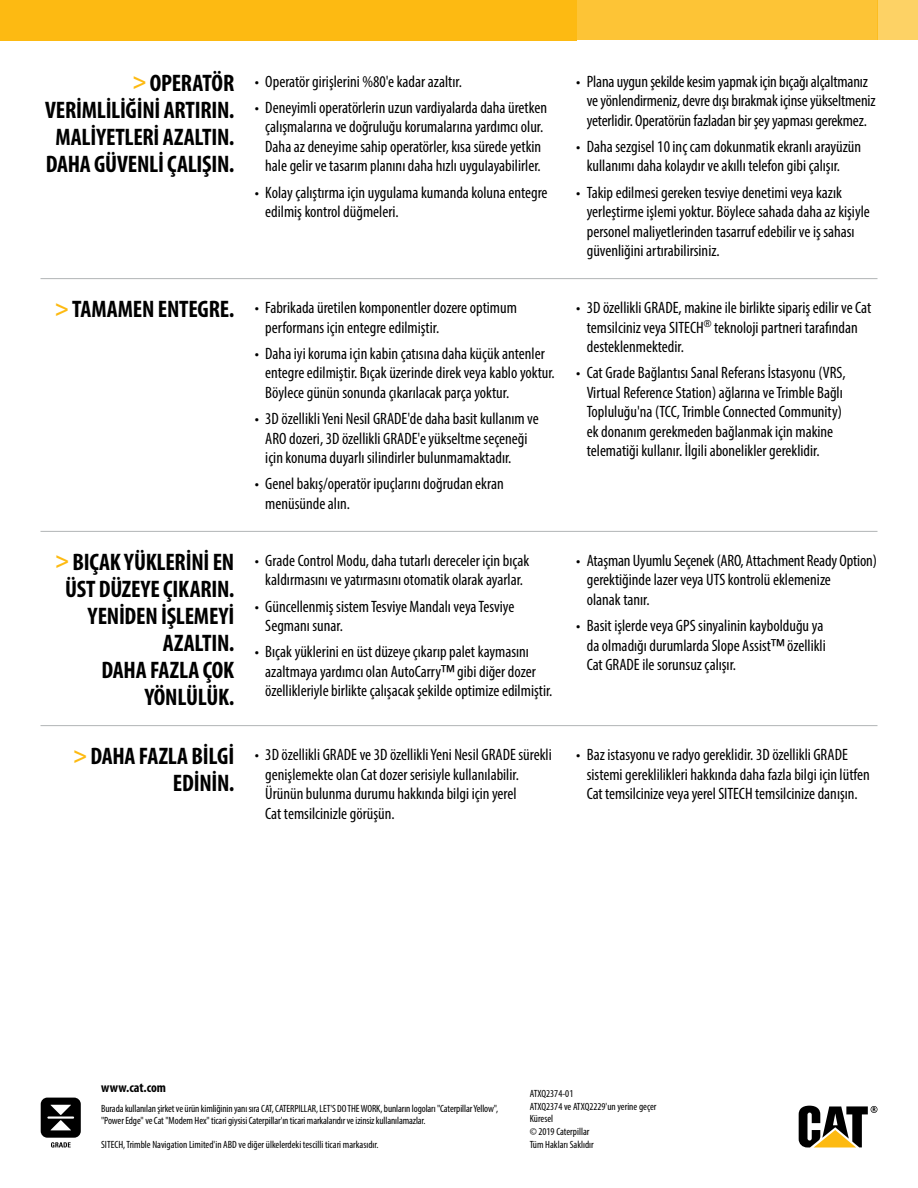
<style>
.page{position:relative;width:918px;height:1188px;background:#fff}
.page>*{position:absolute;margin:0;border:0;box-sizing:border-box;transform-origin:0 0}
.t1{font:700 condensed 24px/27px "Myriad Pro";letter-spacing:-.01em;color:#000;text-align:right}
.t2{font:condensed 16.5px/19.5px "Myriad Pro";color:#000}
.t3{font:700 condensed 13.5px "Myriad Pro";letter-spacing:.01em;color:#000}
.t4{font:condensed 10.5px/12.6px "Myriad Pro";letter-spacing:-.01em;color:#000}
.s1{color:#fdba12}
.s2{font-family:"Univers LT Std"}
</style>
<div class="page">
<hr style="left:40px;top:278px;width:838px;height:1px;background:#b1b4b6">
<hr style="left:40px;top:531px;width:838px;height:1px;background:#b1b4b6">
<hr style="left:40px;top:725px;width:838px;height:1px;background:#b1b4b6">
<div style="left:0;top:0;width:576px;height:40px;background:#fdba12"></div>
<div style="left:576px;top:0;width:301px;height:40px;background:#fdc436"></div>
<div style="left:878px;top:0;width:40px;height:40px;background:#fdd265"></div>
<svg style="left:41px;top:1098px;width:40px;height:50px"></svg>
<svg style="left:799px;top:1106px;width:79px;height:42px"></svg>
<h1 class="t1" style="left:45px;top:69px;width:191px"><span class="s1">&gt;</span> OPERATÖR<br>VERİMLİLİĞİNİ ARTIRIN.<br>MALİYETLERİ AZALTIN.<br>DAHA GÜVENLİ ÇALIŞIN.</h1>
<h1 class="t1" style="left:55px;top:295px;width:181px"><span class="s1">&gt;</span> TAMAMEN ENTEGRE.</h1>
<h1 class="t1" style="left:55px;top:548px;width:181px"><span class="s1">&gt;</span> BIÇAK YÜKLERİNİ EN<br>ÜST DÜZEYE ÇIKARIN.<br>YENİDEN İŞLEMEYİ<br>AZALTIN.<br>DAHA FAZLA ÇOK<br>YÖNLÜLÜK.</h1>
<h1 class="t1" style="left:73px;top:742px;width:163px"><span class="s1">&gt;</span> DAHA FAZLA BİLGİ<br>EDİNİN.</h1>
<p class="t2" style="left:255px;top:71px;width:209px">• Operatör girişlerini %80'e kadar azaltır.</p>
<p class="t2" style="left:255px;top:97px;width:294px;text-align:center">• Deneyimli operatörlerin uzun vardiyalarda daha üretken çalışmalarına ve doğruluğu korumalarına yardımcı olur.<br>Daha az deneyime sahip operatörler, kısa sürede yetkin hale gelir ve tasarım planını daha hızlı uygulayabilirler.</p>
<p class="t2" style="left:265px;top:182px;width:284px;text-indent:-10px">• Kolay çalıştırma için uygulama kumanda koluna entegre edilmiş kontrol düğmeleri.</p>
<p class="t2" style="left:265px;top:298px;width:253px;text-indent:-10px">• Fabrikada üretilen komponentler dozere optimum performans için entegre edilmiştir.</p>
<p class="t2" style="left:265px;top:343px;width:291px;text-indent:-10px">• Daha iyi koruma için kabin çatısına daha küçük antenler entegre edilmiştir. Bıçak üzerinde direk veya kablo yoktur.<br>Böylece günün sonunda çıkarılacak parça yoktur.</p>
<p class="t2" style="left:265px;top:409px;width:275px;text-indent:-10px">• 3D özellikli Yeni Nesil GRADE'de daha basit kullanım ve<br>ARO dozeri, 3D özellikli GRADE'e yükseltme seçeneği için konuma duyarlı silindirler bulunmamaktadır.</p>
<p class="t2" style="left:265px;top:474px;width:240px;text-indent:-10px">• Genel bakış/operatör ipuçlarını doğrudan ekran menüsünde alın.</p>
<p class="t2" style="left:255px;top:550px;width:276px;text-align:center">• Grade Control Modu, daha tutarlı dereceler için bıçak kaldırmasını ve yatırmasını otomatik olarak ayarlar.</p>
<p class="t2" style="left:265px;top:596px;width:251px;text-indent:-10px">• Güncellenmiş sistem Tesviye Mandalı veya Tesviye<br>Segmanı sunar.</p>
<p class="t2" style="left:265px;top:642px;width:289px;text-indent:-10px">• Bıçak yüklerini en üst düzeye çıkarıp palet kaymasını azaltmaya yardımcı olan AutoCarry<span class="s2">™</span> gibi diğer dozer özellikleriyle birlikte çalışacak şekilde optimize edilmiştir.</p>
<p class="t2" style="left:587px;top:71px;width:290px;text-indent:-10px">• Plana uygun şekilde kesim yapmak için bıçağı alçaltmanız ve yönlendirmeniz, devre dışı bırakmak içinse yükseltmeniz yeterlidir. Operatörün fazladan bir şey yapması gerekmez.</p>
<p class="t2" style="left:587px;top:136px;width:276px;text-indent:-10px">• Daha sezgisel 10 inç cam dokunmatik ekranlı arayüzün kullanımı daha kolaydır ve akıllı telefon gibi çalışır.</p>
<p class="t2" style="left:587px;top:182px;width:285px;text-indent:-10px">• Takip edilmesi gereken tesviye denetimi veya kazık yerleştirme işlemi yoktur. Böylece sahada daha az kişiyle personel maliyetlerinden tasarruf edebilir ve iş sahası güvenliğini artırabilirsiniz.</p>
<p class="t2" style="left:587px;top:298px;width:286px;text-indent:-10px">• 3D özellikli GRADE, makine ile birlikte sipariş edilir ve Cat temsilciniz veya SITECH<sup>®</sup> teknoloji partneri tarafından desteklenmektedir.</p>
<p class="t2" style="left:587px;top:363px;width:261px;text-indent:-10px">• Cat Grade Bağlantısı Sanal Referans İstasyonu (VRS, Virtual Reference Station) ağlarına ve Trimble Bağlı Topluluğu'na (TCC, Trimble Connected Community) ek donanım gerekmeden bağlanmak için makine telematiği kullanır. İlgili abonelikler gereklidir.</p>
<p class="t2" style="left:587px;top:551px;width:292px;text-indent:-10px">• Ataşman Uyumlu Seçenek (ARO, Attachment Ready Option) gerektiğinde lazer veya UTS kontrolü eklemenize<br>olanak tanır.</p>
<p class="t2" style="left:587px;top:616px;width:240px;text-indent:-10px">• Basit işlerde veya GPS sinyalinin kaybolduğu ya da olmadığı durumlarda Slope Assist<span class="s2">™</span> özellikli<br>Cat GRADE ile sorunsuz çalışır.</p>
<p class="t2" style="left:265px;top:745px;width:288px;text-indent:-10px">• 3D özellikli GRADE ve 3D özellikli Yeni Nesil GRADE sürekli genişlemekte olan Cat dozer serisiyle kullanılabilir.<br>Ürünün bulunma durumu hakkında bilgi için yerel<br>Cat temsilcinizle görüşün.</p>
<p class="t2" style="left:587px;top:745px;width:285px;text-indent:-10px">• Baz istasyonu ve radyo gereklidir. 3D özellikli GRADE sistemi gereklilikleri hakkında daha fazla bilgi için lütfen<br>Cat temsilcinize veya yerel SITECH temsilcinize danışın.</p>
<p class="t3" style="left:101px;top:1080px;width:66px">www.cat.com</p>
<p class="t4" style="left:101px;top:1102px;width:399px">Burada kullanılan şirket ve ürün kimliğinin yanı sıra CAT, CATERPILLAR, LET'S DO THE WORK, bunların logoları "Caterpillar Yellow", "Power Edge" ve Cat "Modern Hex" ticari giysisi Caterpillar'ın ticari markalarıdır ve izinsiz kullanılamazlar.</p>
<p class="t4" style="left:101px;top:1138px;width:279px">SITECH, Trimble Navigation Limited'in ABD ve diğer ülkelerdeki tescilli ticari markasıdır.</p>
<p class="t4" style="left:530px;top:1087px;width:128px">ATXQ2374-01<br>ATXQ2374 ve ATXQ2229'un yerine geçer<br>Küresel<br>© 2019 Caterpillar<br>Tüm Hakları Saklıdır</p>
</div>
